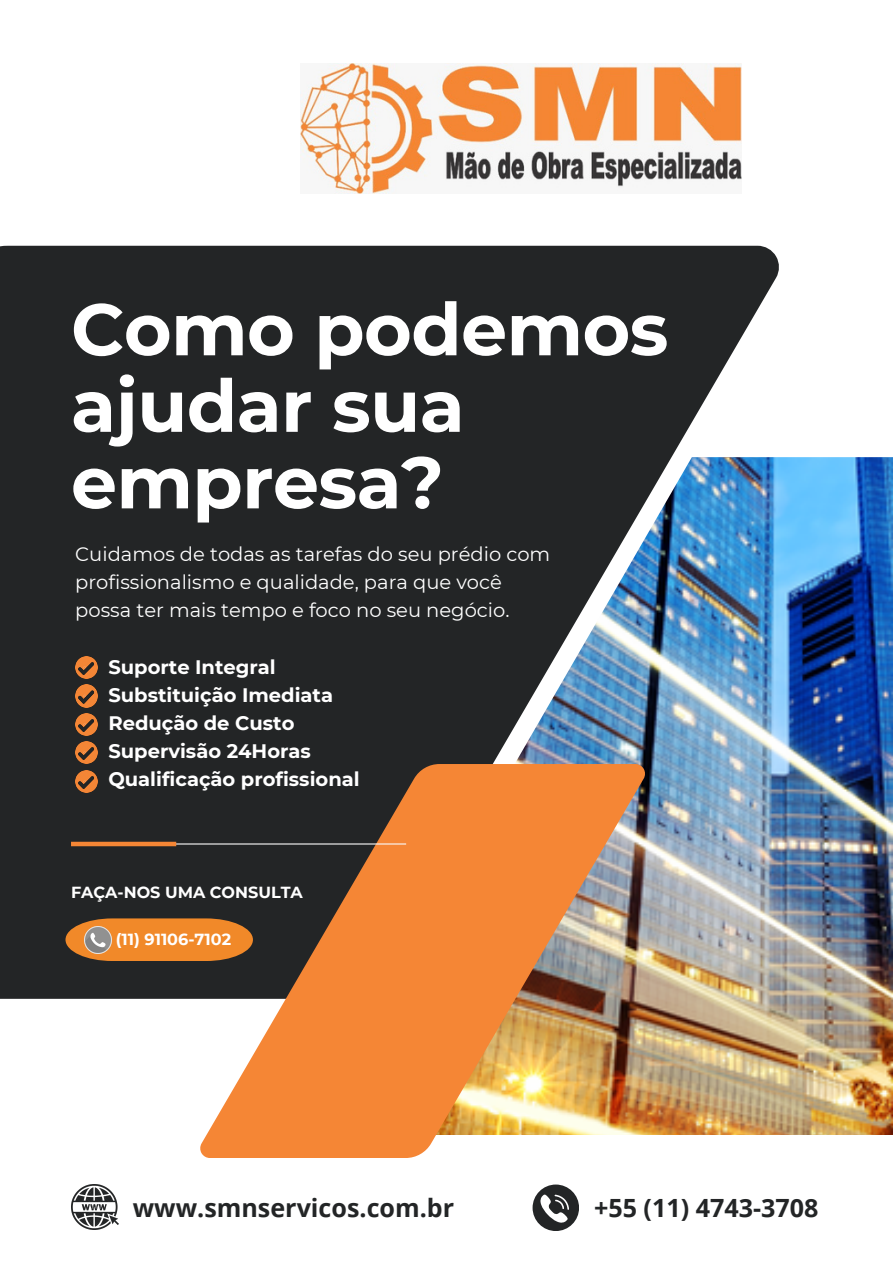
<style>
.page{position:relative;width:893px;height:1264px;background:#fff}
.page>*{position:absolute;margin:0;border:0;box-sizing:border-box;transform-origin:0 0}
.t1{font:700 72.9px/76.5px "Montserrat";letter-spacing:-.01em;color:#fff}
.t2{font:700 25.05px "Open Sans";color:#232526}
.t3{font:19.5px/28.2px "Montserrat";color:#fff}
.t4{font:700 19.5px/28.2px "Montserrat";color:#fff}
.t5{font:700 16.05px "Montserrat";color:#fff}
</style>
<div class="page">
<div style="left:0;top:246px;width:779px;height:752px;background:#232526"></div>
<img style="left:493px;top:457px;width:399px;height:677px">
<img style="left:200px;top:764px;width:445px;height:393px">
<hr style="left:173px;top:843px;width:233px;height:1px;background:#fafafa">
<div style="left:71px;top:841px;width:105px;height:5px;background:#f58635"></div>
<img style="left:300px;top:63px;width:441px;height:131px">
<img style="left:71px;top:1184px;width:47px;height:45px">
<svg style="left:532px;top:1184px;width:46px;height:46px"></svg>
<img style="left:75px;top:656px;width:23px;height:22px">
<img style="left:75px;top:685px;width:23px;height:22px">
<img style="left:75px;top:713px;width:23px;height:22px">
<img style="left:75px;top:741px;width:23px;height:23px">
<img style="left:75px;top:770px;width:23px;height:22px">
<svg style="left:65px;top:918px;width:188px;height:43px;background:#d57c28"></svg>
<img style="left:85px;top:926px;width:27px;height:27px">
<p class="t1" style="left:71px;top:291px;width:599px">Como podemos ajudar sua empresa?</p>
<p class="t3" style="left:75px;top:540px;width:476px">Cuidamos de todas as tarefas do seu prédio com profissionalismo e qualidade, para que você possa ter mais tempo e foco no seu negócio.</p>
<p class="t4" style="left:108px;top:652px;width:253px">Suporte Integral<br>Substituição Imediata<br>Redução de Custo<br>Supervisão 24Horas<br>Qualificação profissional</p>
<h2 class="t5" style="left:71px;top:882px;width:233px">FAÇA-NOS UMA CONSULTA</h2>
<p class="t5" style="left:116px;top:929px;width:117px">(11) 91106-7102</p>
<h3 class="t2" style="left:133px;top:1189px;width:323px">www.smnservicos.com.br</h3>
<p class="t2" style="left:594px;top:1189px;width:226px">+55 (11) 4743-3708</p>
</div>
